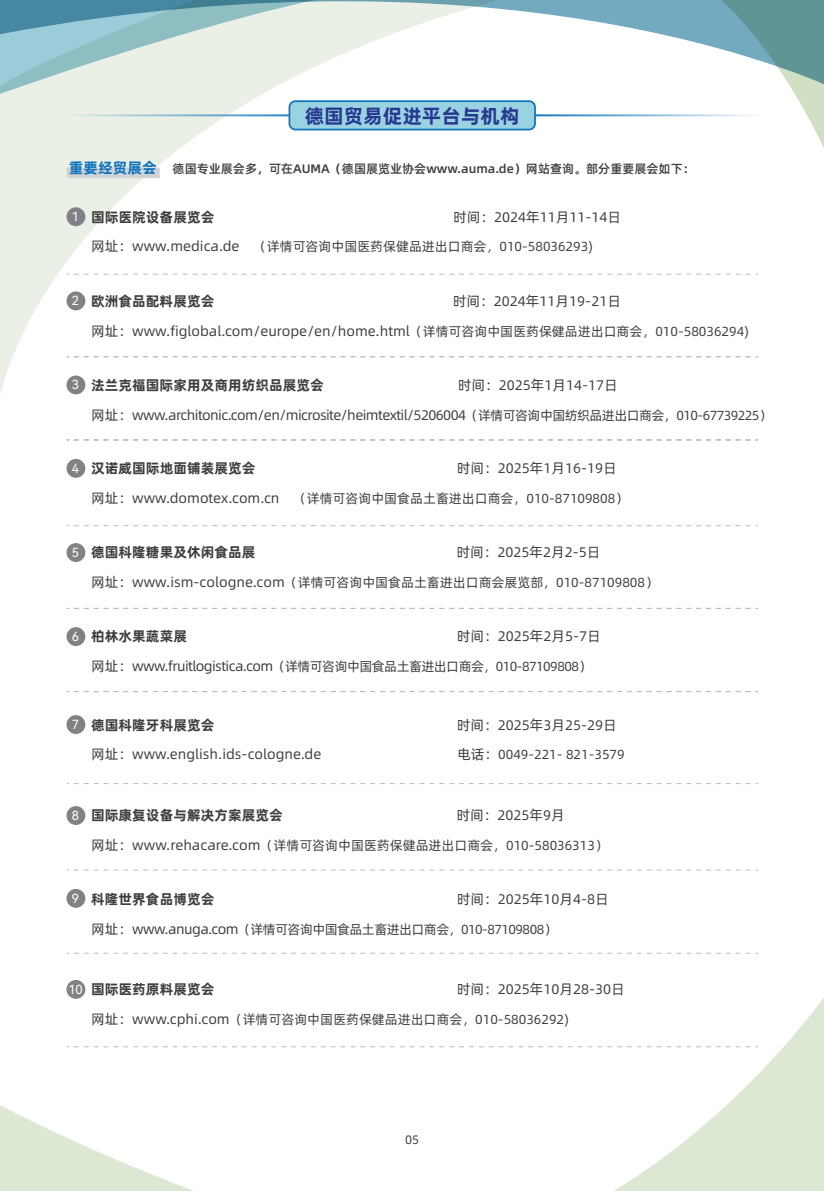
<style>
.page{position:relative;width:824px;height:1191px;background:#fff}
.page>*{position:absolute;margin:0;border:0;box-sizing:border-box;transform-origin:0 0}
.t1{font:700 19.78px "Alibaba Pu Hui Ti";color:#283890}
.t2{font:700 14.88px "Alibaba Pu Hui Ti";color:#1074bc}
.t3{font:13.83px/29.8px "Alibaba Pu Hui Ti";color:#3e3e3f}
.t4{font:700 13.83px "Alibaba Pu Hui Ti";color:#3e3e3f}
.t5{font:13.83px/29.8px "Alibaba Pu Hui Ti";letter-spacing:-.04em;color:#3e3e3f}
.t6{font:13.12px "Alibaba Pu Hui Ti";color:#3e3e3f}
.t7{font:13.12px "Alibaba Pu Hui Ti";letter-spacing:-.04em;color:#3e3e3f}
.t8{font:12.6px "Harmony OS Sans SC";color:#fff}
.t9{font:500 12.25px "Alibaba Pu Hui Ti";color:#3e3e3f}
.t10{font:12.25px "Alibaba Pu Hui Ti";color:#3e3e3f}
.s1{font-size:13.83px}
.s2{font-size:13.12px}
</style>
<div class="page">
<svg style="left:588px;top:999px;width:235px;height:192px"></svg>
<svg style="left:1px;top:94px;width:560px;height:301px"></svg>
<svg style="left:1px;top:91px;width:266px;height:3px"></svg>
<svg style="left:704px;top:91px;width:119px;height:55px"></svg>
<svg style="left:1px;top:0;width:822px;height:91px"></svg>
<svg style="left:0;top:1105px;width:194px;height:86px"></svg>
<svg style="left:0;top:0;width:1px;height:394px"></svg>
<svg style="left:66px;top:168px;width:94px;height:10px"></svg>
<hr style="left:63px;top:114px;width:698px;height:2px;background:#fff">
<div style="left:289px;top:101px;width:246px;height:29px;background:#99d3e2;border-radius:6px"></div>
<div style="left:288px;top:100px;width:248px;height:30px;border:2px solid #1074bc;border-radius:6px"></div>
<svg style="left:66px;top:274px;width:691px;height:1px"></svg>
<svg style="left:66px;top:356px;width:691px;height:1px"></svg>
<svg style="left:66px;top:439px;width:691px;height:1px"></svg>
<div style="left:66px;top:207px;width:19px;height:19px;background:#808285;border-radius:50%"></div>
<div style="left:66px;top:291px;width:19px;height:19px;background:#808285;border-radius:50%"></div>
<div style="left:66px;top:375px;width:19px;height:19px;background:#808285;border-radius:50%"></div>
<svg style="left:66px;top:525px;width:691px;height:1px"></svg>
<svg style="left:66px;top:608px;width:691px;height:1px"></svg>
<svg style="left:66px;top:691px;width:691px;height:1px"></svg>
<svg style="left:66px;top:783px;width:691px;height:1px"></svg>
<div style="left:66px;top:459px;width:19px;height:19px;background:#808285;border-radius:50%"></div>
<div style="left:66px;top:543px;width:19px;height:19px;background:#808285;border-radius:50%"></div>
<div style="left:66px;top:627px;width:19px;height:19px;background:#808285;border-radius:50%"></div>
<div style="left:66px;top:715px;width:19px;height:19px;background:#808285;border-radius:50%"></div>
<svg style="left:66px;top:869px;width:691px;height:1px"></svg>
<svg style="left:66px;top:953px;width:691px;height:1px"></svg>
<div style="left:66px;top:806px;width:19px;height:19px;background:#808285;border-radius:50%"></div>
<div style="left:66px;top:889px;width:19px;height:18px;background:#808285;border-radius:50%"></div>
<svg style="left:66px;top:1046px;width:691px;height:1px"></svg>
<div style="left:66px;top:980px;width:19px;height:18px;background:#808285;border-radius:50%"></div>
<h1 class="t1" style="left:305px;top:100px;width:216px">德国贸易促进平台与机构</h1>
<p class="t2" style="left:69px;top:156px;width:89px">重要经贸展会</p>
<p class="t4" style="left:91px;top:206px;width:125px">国际医院设备展览会</p>
<p class="t3" style="left:453px;top:201px;width:169px">时间：2024年11月11-14日</p>
<p class="t6" style="left:91px;top:237px;width:503px"><span class="s1">网址：www.medica.de</span> （详情可咨询中国医药保健品进出口商会，010-58036293)</p>
<p class="t9" style="left:173px;top:159px;width:523px">德国专业展会多，可在AUMA（德国展览业协会www.auma.de）网站查询。部分重要展会如下：</p>
<p class="t8" style="left:72px;top:208px;width:9px">1</p>
<p class="t8" style="left:72px;top:292px;width:9px">2</p>
<p class="t8" style="left:72px;top:376px;width:9px">3</p>
<p class="t3" style="left:91px;top:285px;width:659px;text-indent:361px">时间：2024年11月19-21日<br>网址：www.figlobal.com/europe/en/home.html<span class="s2">（详情可咨询中国医药保健品进出口商会，010-58036294)</span></p>
<p class="t4" style="left:91px;top:374px;width:234px">法兰克福国际家用及商用纺织品展览会</p>
<p class="t4" style="left:91px;top:290px;width:125px">欧洲食品配料展览会</p>
<p class="t5" style="left:91px;top:369px;width:682px;text-indent:366px">时间：2025年1月14-17日<br>网址：www.architonic.com/en/microsite/heimtextil/5206004<span class="s2">（详情可咨询中国纺织品进出口商会，010-67739225）</span></p>
<p class="t8" style="left:72px;top:459px;width:9px">4</p>
<p class="t4" style="left:91px;top:457px;width:166px">汉诺威国际地面铺装展览会</p>
<p class="t3" style="left:456px;top:453px;width:161px">时间：2025年1月16-19日</p>
<p class="t6" style="left:91px;top:488px;width:538px"><span class="s1">网址：www.domotex.com.cn</span> （详情可咨询中国食品土畜进出口商会，010-87109808）</p>
<p class="t8" style="left:72px;top:543px;width:9px">5</p>
<p class="t4" style="left:91px;top:541px;width:166px">德国科隆糖果及休闲食品展</p>
<p class="t3" style="left:456px;top:537px;width:146px">时间：2025年2月2-5日</p>
<p class="t6" style="left:91px;top:572px;width:568px"><span class="s1">网址：www.ism-cologne.com</span>（详情可咨询中国食品土畜进出口商会展览部，010-87109808）</p>
<p class="t8" style="left:72px;top:627px;width:9px">6</p>
<p class="t4" style="left:91px;top:625px;width:97px">柏林水果蔬菜展</p>
<p class="t3" style="left:456px;top:621px;width:146px">时间：2025年2月5-7日</p>
<p class="t7" style="left:91px;top:656px;width:501px"><span class="s1">网址：www.fruitlogistica.com</span>（详情可咨询中国食品土畜进出口商会，010-87109808）</p>
<p class="t8" style="left:72px;top:715px;width:9px">7</p>
<p class="t4" style="left:91px;top:714px;width:125px">德国科隆牙科展览会</p>
<p class="t3" style="left:456px;top:709px;width:161px">时间：2025年3月25-29日</p>
<p class="t3" style="left:91px;top:738px;width:232px">网址：www.english.ids-cologne.de</p>
<p class="t6" style="left:457px;top:745px;width:169px"><span class="s1">电话：</span>0049-221- 821-3579</p>
<p class="t8" style="left:72px;top:806px;width:9px">8</p>
<p class="t4" style="left:91px;top:804px;width:193px">国际康复设备与解决方案展览会</p>
<p class="t3" style="left:456px;top:800px;width:110px">时间：2025年9月</p>
<p class="t6" style="left:91px;top:835px;width:518px"><span class="s1">网址：www.rehacare.com</span>（详情可咨询中国医药保健品进出口商会，010-58036313）</p>
<p class="t8" style="left:72px;top:889px;width:9px">9</p>
<p class="t4" style="left:91px;top:888px;width:125px">科隆世界食品博览会</p>
<p class="t3" style="left:456px;top:884px;width:154px">时间：2025年10月4-8日</p>
<p class="t7" style="left:91px;top:919px;width:467px"><span class="s1">网址：www.anuga.com</span>（详情可咨询中国食品土畜进出口商会，010-87109808）</p>
<p class="t8" style="left:68px;top:980px;width:16px">10</p>
<p class="t4" style="left:91px;top:978px;width:125px">国际医药原料展览会</p>
<p class="t3" style="left:456px;top:973px;width:169px">时间：2025年10月28-30日</p>
<p class="t6" style="left:91px;top:1009px;width:479px"><span class="s1">网址：www.cphi.com</span>（详情可咨询中国医药保健品进出口商会，010-58036292)</p>
<p class="t10" style="left:405px;top:1130px;width:15px">05</p>
</div>
